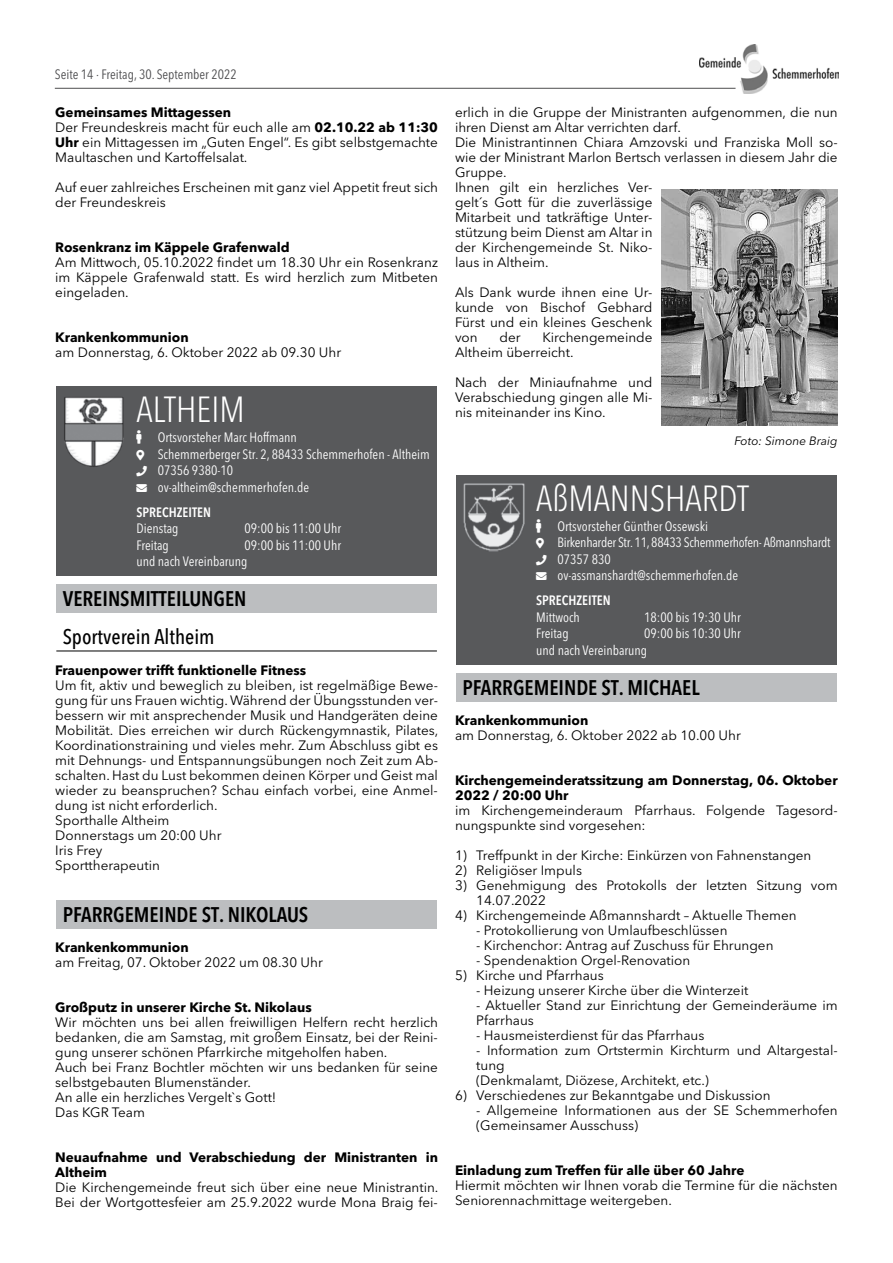
<style>
.page{position:relative;width:893px;height:1263px;background:#fff}
.page>*{position:absolute;margin:0;border:0;box-sizing:border-box;transform-origin:0 0}
.t1{font:300 condensed 36px "Avenir Next W1 G";color:#fff}
.t2{font:21px "Avenir Next W1 G Cn Demi";color:#000}
.t3{font:500 condensed 21px "Avenir Next W1 G";color:#000}
.t4{font:13.5px/15px "Avenir Next W1 G";color:#000}
.t5{font:condensed 13.5px/16.5px "Avenir Next W1 G";color:#fff}
.t6{font:700 13.5px/15px "Avenir Next W1 G";color:#000}
.t7{font:condensed 13.5px "Avenir Next W1 G";color:#4d4d4f}
.t8{font:13.5px "Avenir Next W1 G Cn Demi";color:#fff}
.t9{font:italic 12px "Avenir Next W1 G";color:#000}
.s1{font-weight:700}
</style>
<div class="page">
<img style="left:699px;top:44px;width:139px;height:50px">
<hr style="left:55px;top:88px;width:680px;height:1px;background:#4d4d4f">
<div style="left:56px;top:386px;width:381px;height:190px;background:#58595b"></div>
<img style="left:64px;top:397px;width:60px;height:70px">
<div style="left:56px;top:584px;width:381px;height:29px;background:#bcbec0"></div>
<hr style="left:56px;top:651px;width:381px;height:1px;background:#000">
<div style="left:56px;top:900px;width:381px;height:28px;background:#bcbec0"></div>
<div style="left:456px;top:475px;width:381px;height:189px;background:#58595b"></div>
<img style="left:463px;top:484px;width:62px;height:67px">
<div style="left:456px;top:673px;width:381px;height:28px;background:#bcbec0"></div>
<img style="left:661px;top:189px;width:177px;height:236px">
<p class="t7" style="left:55px;top:63px;width:184px">Seite 14 · Freitag, 30. September 2022</p>
<p class="t4" style="left:55px;top:103px;width:384px"><span class="s1">Gemeinsames Mittagessen<br></span>Der Freundeskreis macht für euch alle am <span class="s1">02.10.22 ab 11:30<br>Uhr</span> ein Mittagessen im „Guten Engel“. Es gibt selbstgemachte Maultaschen und Kartoffelsalat.</p>
<p class="t4" style="left:55px;top:178px;width:384px">Auf euer zahlreiches Erscheinen mit ganz viel Appetit freut sich der Freundeskreis</p>
<p class="t6" style="left:55px;top:238px;width:236px">Rosenkranz im Käppele Grafenwald</p>
<p class="t4" style="left:55px;top:253px;width:384px;text-align:justify">Am Mittwoch, 05.10.2022 findet um 18.30 Uhr ein Rosenkranz im Käppele Grafenwald statt. Es wird herzlich zum Mitbeten eingeladen.</p>
<p class="t6" style="left:55px;top:328px;width:135px">Krankenkommunion</p>
<p class="t4" style="left:55px;top:343px;width:287px">am Donnerstag, 6. Oktober 2022 ab 09.30 Uhr</p>
<h1 class="t1" style="left:136px;top:381px;width:110px">ALTHEIM</h1>
<p class="t5" style="left:158px;top:428px;width:273px;text-indent:-21px">♂ Ortsvorsteher Marc Hoffmann<br>Schemmerberger Str. 2, 88433 Schemmerhofen - Altheim<br>07356 9380-10<br>ov-altheim@schemmerhofen.de</p>
<p class="t8" style="left:136px;top:501px;width:76px">SPRECHZEITEN</p>
<p class="t5" style="left:136px;top:519px;width:44px">Dienstag</p>
<p class="t5" style="left:244px;top:519px;width:98px">09:00 bis 11:00 Uhr</p>
<p class="t5" style="left:136px;top:535px;width:34px">Freitag</p>
<p class="t5" style="left:136px;top:535px;width:206px;text-indent:108px">09:00 bis 11:00 Uhr und nach Vereinbarung</p>
<h2 class="t2" style="left:63px;top:582px;width:185px">VEREINSMITTEILUNGEN</h2>
<h2 class="t3" style="left:63px;top:620px;width:153px">Sportverein Altheim</h2>
<p class="t6" style="left:55px;top:662px;width:253px">Frauenpower trifft funktionelle Fitness</p>
<p class="t4" style="left:55px;top:676px;width:385px">Um fit, aktiv und beweglich zu bleiben, ist regelmäßige Bewe&shy;gung für uns Frauen wichtig. Während der Übungsstunden ver&shy;bessern wir mit ansprechender Musik und Handgeräten deine Mobilität. Dies erreichen wir durch Rückengymnastik, Pilates, Koordinationstraining und vieles mehr. Zum Abschluss gibt es mit Dehnungs- und Entspannungsübungen noch Zeit zum Ab&shy;schalten. Hast du Lust bekommen deinen Körper und Geist mal wieder zu beanspruchen? Schau einfach vorbei, eine Anmel&shy;dung ist nicht erforderlich.<br>Sporthalle Altheim<br>Donnerstags um 20:00 Uhr<br>Iris Frey<br>Sporttherapeutin</p>
<h2 class="t2" style="left:63px;top:898px;width:247px">PFARRGEMEINDE ST. NIKOLAUS</h2>
<p class="t6" style="left:55px;top:939px;width:135px">Krankenkommunion</p>
<p class="t4" style="left:55px;top:954px;width:269px">am Freitag, 07. Oktober 2022 um 08.30 Uhr</p>
<p class="t6" style="left:55px;top:999px;width:258px">Großputz in unserer Kirche St. Nikolaus</p>
<p class="t4" style="left:55px;top:1014px;width:384px">Wir möchten uns bei allen freiwilligen Helfern recht herzlich bedanken, die am Samstag, mit großem Einsatz, bei der Reini&shy;gung unserer schönen Pfarrkirche mitgeholfen haben.<br>Auch bei Franz Bochtler möchten wir uns bedanken für seine selbstgebauten Blumenständer.<br>An alle ein herzliches Vergelt`s Gott!<br>Das KGR Team</p>
<p class="t6" style="left:55px;top:1149px;width:384px">Neuaufnahme und Verabschiedung der Ministranten in<br>Altheim</p>
<p class="t4" style="left:55px;top:1179px;width:385px">Die Kirchengemeinde freut sich über eine neue Ministrantin.<br>Bei der Wortgottesfeier am 25.9.2022 wurde Mona Braig fei-</p>
<p class="t4" style="left:455px;top:103px;width:384px">erlich in die Gruppe der Ministranten aufgenommen, die nun ihren Dienst am Altar verrichten darf.<br>Die Ministrantinnen Chiara Amzovski und Franziska Moll so&shy;wie der Ministrant Marlon Bertsch verlassen in diesem Jahr die Gruppe.<br>Ihnen gilt ein herzliches Ver-<br>gelt´s Gott für die zuverlässige<br>Mitarbeit und tatkräftige Unter-<br>stützung beim Dienst am Altar in<br>der Kirchengemeinde St. Niko-<br>laus in Altheim.</p>
<p class="t4" style="left:455px;top:283px;width:199px;text-align:justify">Als Dank wurde ihnen eine Ur&shy;kunde von Bischof Gebhard Fürst und ein kleines Geschenk von</p>
<p class="t4" style="left:455px;top:328px;width:199px;text-indent:87px">Kirchengemeinde<br>Altheim überreicht.</p>
<p class="t4" style="left:455px;top:373px;width:199px;text-align:justify">Nach der Miniaufnahme und Verabschiedung gingen alle Mi&shy;nis miteinander ins Kino.</p>
<p class="t4" style="left:499px;top:328px;width:23px">der</p>
<p class="t9" style="left:734px;top:431px;width:105px">Foto: Simone Braig</p>
<h1 class="t1" style="left:536px;top:469px;width:214px">AßMANNSHARDT</h1>
<p class="t5" style="left:557px;top:516px;width:275px;text-indent:-21px">♂ Ortsvorsteher Günther Ossewski<br>Birkenharder Str. 11, 88433 Schemmerhofen- Aßmannshardt 07357 830<br>ov-assmanshardt@schemmerhofen.de</p>
<p class="t8" style="left:536px;top:590px;width:76px">SPRECHZEITEN</p>
<p class="t5" style="left:536px;top:607px;width:45px">Mittwoch</p>
<p class="t5" style="left:644px;top:607px;width:98px">18:00 bis 19:30 Uhr</p>
<p class="t5" style="left:536px;top:624px;width:34px">Freitag</p>
<p class="t5" style="left:536px;top:624px;width:206px;text-indent:108px">09:00 bis 10:30 Uhr und nach Vereinbarung</p>
<h2 class="t2" style="left:462px;top:671px;width:239px">PFARRGEMEINDE ST. MICHAEL</h2>
<p class="t6" style="left:455px;top:712px;width:135px">Krankenkommunion</p>
<p class="t4" style="left:455px;top:727px;width:287px">am Donnerstag, 6. Oktober 2022 ab 10.00 Uhr</p>
<p class="t6" style="left:455px;top:772px;width:384px">Kirchengemeinderatssitzung am Donnerstag, 06. Oktober<br>2022 / 20:00 Uhr</p>
<p class="t4" style="left:455px;top:802px;width:384px">im Kirchengemeinderaum Pfarrhaus. Folgende Tagesord&shy;nungspunkte sind vorgesehen:</p>
<p class="t4" style="left:455px;top:847px;width:358px">1) Treffpunkt in der Kirche: Einkürzen von Fahnenstangen</p>
<p class="t4" style="left:455px;top:862px;width:129px">2) Religiöser Impuls</p>
<p class="t4" style="left:476px;top:877px;width:363px;text-indent:-21px">3) Genehmigung des Protokolls der letzten Sitzung vom<br>14.07.2022</p>
<p class="t4" style="left:455px;top:907px;width:343px">4) Kirchengemeinde Aßmannshardt – Aktuelle Themen</p>
<p class="t4" style="left:476px;top:922px;width:253px">- Protokollierung von Umlaufbeschlüssen</p>
<p class="t4" style="left:476px;top:937px;width:299px">- Kirchenchor: Antrag auf Zuschuss für Ehrungen</p>
<p class="t4" style="left:476px;top:952px;width:216px">- Spendenaktion Orgel-Renovation</p>
<p class="t4" style="left:455px;top:967px;width:150px">5) Kirche und Pfarrhaus</p>
<p class="t4" style="left:476px;top:982px;width:274px">- Heizung unserer Kirche über die Winterzeit</p>
<p class="t4" style="left:476px;top:997px;width:363px">- Aktueller Stand zur Einrichtung der Gemeinderäume im<br>Pfarrhaus</p>
<p class="t4" style="left:476px;top:1027px;width:230px">- Hausmeisterdienst für das Pfarrhaus</p>
<p class="t4" style="left:476px;top:1042px;width:363px">- Information zum Ortstermin Kirchturm und Altargestal&shy;tung<br>(Denkmalamt, Diözese, Architekt, etc.)</p>
<p class="t4" style="left:455px;top:1087px;width:317px">6) Verschiedenes zur Bekanntgabe und Diskussion</p>
<p class="t4" style="left:476px;top:1102px;width:363px">- Allgemeine Informationen aus der SE Schemmerhofen (Gemeinsamer Ausschuss)</p>
<p class="t6" style="left:455px;top:1162px;width:291px">Einladung zum Treffen für alle über 60 Jahre</p>
<p class="t4" style="left:455px;top:1177px;width:384px">Hiermit möchten wir Ihnen vorab die Termine für die nächsten<br>Seniorennachmittage weitergeben.</p>
</div>
